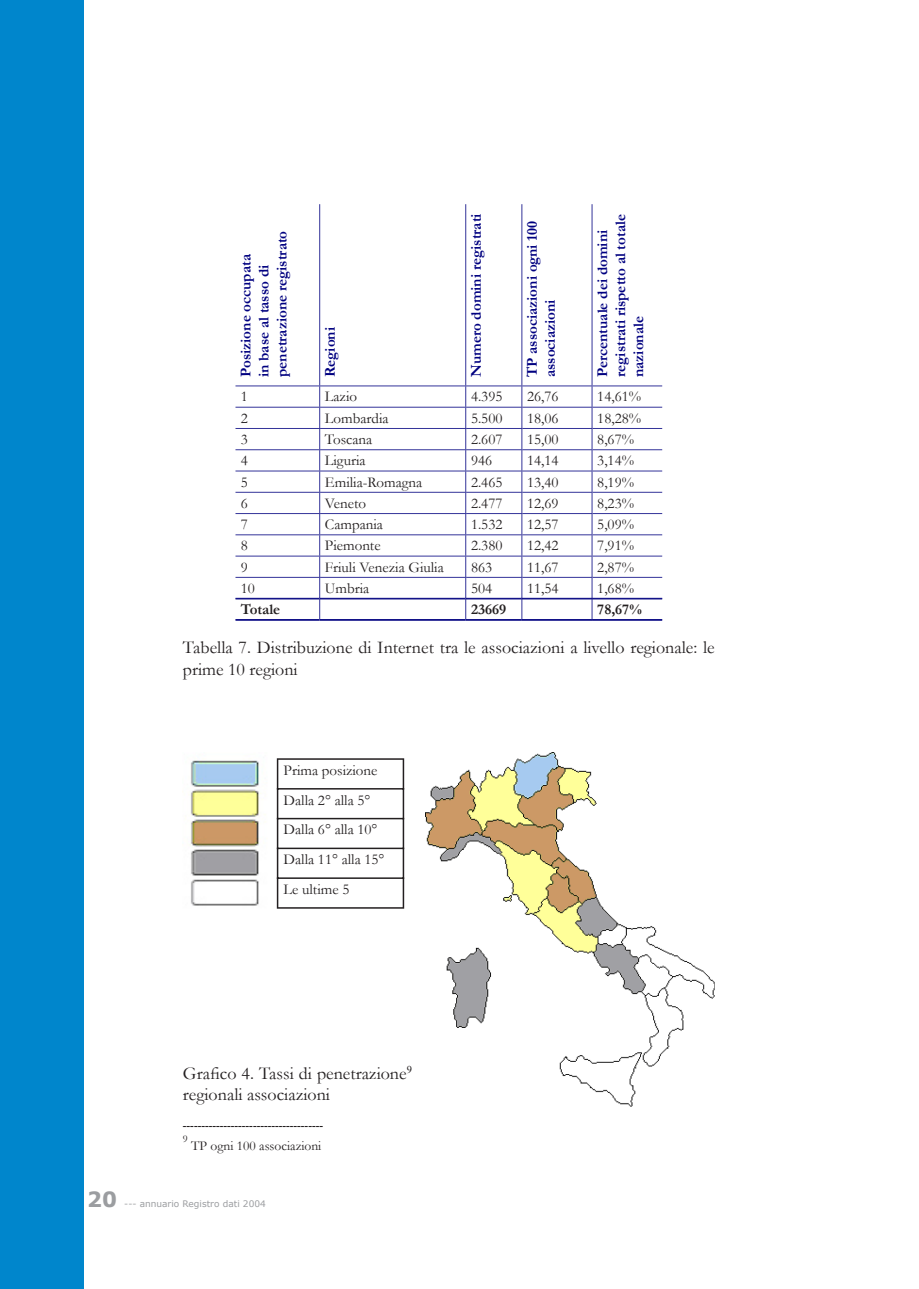
<style>
.page{position:relative;width:919px;height:1289px;background:#fff}
.page>*{position:absolute;margin:0;border:0;box-sizing:border-box;transform-origin:0 0}
.t1{font:700 21px "Verdana";color:#9b9da0}
.t2{font:18px/21.6px "Garamond";color:#231f20}
.t3{font:15px/29.7px "Garamond";color:#231f20}
.t4{font:700 15px/18px "Garamond";color:#000080}
.t5{font:700 15px "Garamond";color:#231f20}
.t6{font:13.5px "Arial Narrow";color:#231f20}
.t7{font:13.5px "Garamond";color:#231f20}
.t8{font:10.5px "Garamond";color:#231f20}
.t9{font:9px "Verdana";color:#9b9da0}
</style>
<div class="page">
<div style="left:0;top:0;width:84px;height:1288px;background:#0086cc"></div>
<hr style="left:319px;top:204px;width:1px;height:181px;background:#339">
<hr style="left:465px;top:204px;width:1px;height:181px;background:#339">
<hr style="left:521px;top:204px;width:1px;height:181px;background:#339">
<hr style="left:591px;top:204px;width:1px;height:181px;background:#339">
<hr style="left:235px;top:385px;width:85px;height:1px;background:#339">
<hr style="left:320px;top:385px;width:146px;height:1px;background:#339">
<hr style="left:466px;top:385px;width:56px;height:1px;background:#339">
<hr style="left:522px;top:385px;width:70px;height:1px;background:#339">
<hr style="left:592px;top:385px;width:70px;height:1px;background:#339">
<hr style="left:235px;top:407px;width:85px;height:1px;background:#339">
<hr style="left:320px;top:407px;width:146px;height:1px;background:#339">
<hr style="left:466px;top:407px;width:56px;height:1px;background:#339">
<hr style="left:522px;top:407px;width:70px;height:1px;background:#339">
<hr style="left:592px;top:407px;width:70px;height:1px;background:#339">
<hr style="left:235px;top:428px;width:85px;height:1px;background:#339">
<hr style="left:320px;top:428px;width:146px;height:1px;background:#339">
<hr style="left:466px;top:428px;width:56px;height:1px;background:#339">
<hr style="left:522px;top:428px;width:70px;height:1px;background:#339">
<hr style="left:592px;top:428px;width:70px;height:1px;background:#339">
<hr style="left:235px;top:449px;width:85px;height:1px;background:#339">
<hr style="left:320px;top:449px;width:146px;height:1px;background:#339">
<hr style="left:466px;top:449px;width:56px;height:1px;background:#339">
<hr style="left:522px;top:449px;width:70px;height:1px;background:#339">
<hr style="left:592px;top:449px;width:70px;height:1px;background:#339">
<hr style="left:235px;top:470px;width:85px;height:1px;background:#339">
<hr style="left:320px;top:470px;width:146px;height:1px;background:#339">
<hr style="left:466px;top:470px;width:56px;height:1px;background:#339">
<hr style="left:522px;top:470px;width:70px;height:1px;background:#339">
<hr style="left:592px;top:470px;width:70px;height:1px;background:#339">
<hr style="left:235px;top:492px;width:85px;height:1px;background:#339">
<hr style="left:320px;top:492px;width:146px;height:1px;background:#339">
<hr style="left:466px;top:492px;width:56px;height:1px;background:#339">
<hr style="left:522px;top:492px;width:70px;height:1px;background:#339">
<hr style="left:592px;top:492px;width:70px;height:1px;background:#339">
<hr style="left:235px;top:513px;width:85px;height:1px;background:#339">
<hr style="left:320px;top:513px;width:146px;height:1px;background:#339">
<hr style="left:466px;top:513px;width:56px;height:1px;background:#339">
<hr style="left:522px;top:513px;width:70px;height:1px;background:#339">
<hr style="left:592px;top:513px;width:70px;height:1px;background:#339">
<hr style="left:235px;top:534px;width:85px;height:1px;background:#339">
<hr style="left:320px;top:534px;width:146px;height:1px;background:#339">
<hr style="left:466px;top:534px;width:56px;height:1px;background:#339">
<hr style="left:522px;top:534px;width:70px;height:1px;background:#339">
<hr style="left:592px;top:534px;width:70px;height:1px;background:#339">
<hr style="left:235px;top:555px;width:85px;height:1px;background:#339">
<hr style="left:320px;top:555px;width:146px;height:1px;background:#339">
<hr style="left:466px;top:555px;width:56px;height:1px;background:#339">
<hr style="left:522px;top:555px;width:70px;height:1px;background:#339">
<hr style="left:592px;top:555px;width:70px;height:1px;background:#339">
<hr style="left:235px;top:577px;width:85px;height:1px;background:#339">
<hr style="left:320px;top:577px;width:146px;height:1px;background:#339">
<hr style="left:466px;top:577px;width:56px;height:1px;background:#339">
<hr style="left:522px;top:577px;width:70px;height:1px;background:#339">
<hr style="left:592px;top:577px;width:70px;height:1px;background:#339">
<hr style="left:235px;top:598px;width:85px;height:1px;background:#000080">
<hr style="left:235px;top:619px;width:85px;height:1px;background:#000080">
<hr style="left:235px;top:620px;width:85px;height:1px;background:#000080">
<svg style="left:319px;top:386px;width:1px;height:233px"></svg>
<hr style="left:320px;top:598px;width:145px;height:1px;background:#000080">
<hr style="left:320px;top:619px;width:145px;height:1px;background:#000080">
<hr style="left:320px;top:620px;width:145px;height:1px;background:#000080">
<svg style="left:465px;top:386px;width:1px;height:233px"></svg>
<hr style="left:465px;top:598px;width:57px;height:1px;background:#000080">
<hr style="left:465px;top:619px;width:57px;height:1px;background:#000080">
<hr style="left:465px;top:620px;width:57px;height:1px;background:#000080">
<svg style="left:521px;top:386px;width:1px;height:233px"></svg>
<hr style="left:522px;top:598px;width:70px;height:1px;background:#000080">
<hr style="left:522px;top:619px;width:70px;height:1px;background:#000080">
<hr style="left:522px;top:620px;width:70px;height:1px;background:#000080">
<svg style="left:591px;top:386px;width:1px;height:233px"></svg>
<hr style="left:592px;top:598px;width:70px;height:1px;background:#000080">
<hr style="left:592px;top:619px;width:70px;height:1px;background:#000080">
<hr style="left:592px;top:620px;width:70px;height:1px;background:#000080">
<img style="left:425px;top:752px;width:289px;height:354px">
<img style="left:190px;top:760px;width:71px;height:146px">
<hr style="left:277px;top:758px;width:127px;height:1px;background:#231f20">
<hr style="left:402px;top:759px;width:2px;height:29px;background:#231f20">
<hr style="left:277px;top:788px;width:127px;height:1px;background:#231f20">
<hr style="left:402px;top:789px;width:2px;height:28px;background:#231f20">
<hr style="left:277px;top:817px;width:127px;height:2px;background:#231f20">
<hr style="left:402px;top:819px;width:2px;height:28px;background:#231f20">
<hr style="left:277px;top:847px;width:127px;height:2px;background:#231f20">
<hr style="left:402px;top:849px;width:2px;height:28px;background:#231f20">
<hr style="left:277px;top:877px;width:127px;height:1px;background:#231f20">
<svg style="left:277px;top:759px;width:1px;height:148px"></svg>
<hr style="left:402px;top:878px;width:2px;height:29px;background:#231f20">
<hr style="left:277px;top:907px;width:127px;height:1px;background:#231f20">
<p class="t4" style="left:237px;top:377px;width:148px;rotate:-90deg">Posizione occupata<br>in base al tasso di penetrazione registrato</p>
<p class="t4" style="left:321px;top:377px;width:52px;rotate:-90deg">Regioni</p>
<p class="t4" style="left:467px;top:377px;width:165px;rotate:-90deg">Numero domini registrati</p>
<p class="t4" style="left:523px;top:377px;width:158px;rotate:-90deg">TP associazioni ogni 100 associazioni</p>
<p class="t4" style="left:593px;top:377px;width:164px;rotate:-90deg">Percentuale dei domini registrati rispetto al totale nazionale</p>
<p class="t3" style="left:241px;top:381px;width:9px">1</p>
<p class="t3" style="left:325px;top:381px;width:34px">Lazio</p>
<p class="t3" style="left:471px;top:381px;width:33px">4.395</p>
<p class="t3" style="left:527px;top:381px;width:33px">26,76</p>
<p class="t3" style="left:597px;top:381px;width:45px">14,61%</p>
<p class="t3" style="left:241px;top:403px;width:9px">2</p>
<p class="t3" style="left:325px;top:403px;width:65px">Lombardia</p>
<p class="t3" style="left:471px;top:403px;width:33px">5.500</p>
<p class="t3" style="left:527px;top:403px;width:33px">18,06</p>
<p class="t3" style="left:597px;top:403px;width:45px">18,28%</p>
<p class="t3" style="left:241px;top:424px;width:9px">3</p>
<p class="t3" style="left:325px;top:424px;width:49px">Toscana</p>
<p class="t3" style="left:471px;top:424px;width:33px">2.607</p>
<p class="t3" style="left:527px;top:424px;width:33px">15,00</p>
<p class="t3" style="left:597px;top:424px;width:38px">8,67%</p>
<p class="t3" style="left:241px;top:445px;width:9px">4</p>
<p class="t3" style="left:325px;top:445px;width:42px">Liguria</p>
<p class="t3" style="left:471px;top:445px;width:23px">946</p>
<p class="t3" style="left:527px;top:445px;width:33px">14,14</p>
<p class="t3" style="left:597px;top:445px;width:38px">3,14%</p>
<p class="t3" style="left:241px;top:466px;width:9px">5</p>
<p class="t3" style="left:325px;top:466px;width:99px">Emilia-Romagna</p>
<p class="t3" style="left:471px;top:466px;width:33px">2.465</p>
<p class="t3" style="left:527px;top:466px;width:33px">13,40</p>
<p class="t3" style="left:597px;top:466px;width:38px">8,19%</p>
<p class="t3" style="left:241px;top:488px;width:9px">6</p>
<p class="t3" style="left:325px;top:488px;width:43px">Veneto</p>
<p class="t3" style="left:471px;top:488px;width:33px">2.477</p>
<p class="t3" style="left:527px;top:488px;width:33px">12,69</p>
<p class="t3" style="left:597px;top:488px;width:38px">8,23%</p>
<p class="t3" style="left:241px;top:509px;width:9px">7</p>
<p class="t3" style="left:325px;top:509px;width:60px">Campania</p>
<p class="t3" style="left:471px;top:509px;width:33px">1.532</p>
<p class="t3" style="left:527px;top:509px;width:33px">12,57</p>
<p class="t3" style="left:597px;top:509px;width:38px">5,09%</p>
<p class="t3" style="left:241px;top:530px;width:9px">8</p>
<p class="t3" style="left:325px;top:530px;width:57px">Piemonte</p>
<p class="t3" style="left:471px;top:530px;width:33px">2.380</p>
<p class="t3" style="left:527px;top:530px;width:33px">12,42</p>
<p class="t3" style="left:597px;top:530px;width:38px">7,91%</p>
<p class="t3" style="left:241px;top:551px;width:9px">9</p>
<p class="t3" style="left:325px;top:551px;width:120px">Friuli Venezia Giulia</p>
<p class="t3" style="left:471px;top:551px;width:23px">863</p>
<p class="t3" style="left:527px;top:551px;width:33px">11,67</p>
<p class="t3" style="left:597px;top:551px;width:38px">2,87%</p>
<p class="t3" style="left:241px;top:573px;width:16px">10</p>
<p class="t3" style="left:325px;top:573px;width:46px">Umbria</p>
<p class="t3" style="left:471px;top:573px;width:23px">504</p>
<p class="t3" style="left:527px;top:573px;width:33px">11,54</p>
<p class="t3" style="left:597px;top:573px;width:38px">1,68%</p>
<p class="t5" style="left:241px;top:599px;width:41px">Totale</p>
<p class="t5" style="left:471px;top:599px;width:37px">23669</p>
<p class="t5" style="left:597px;top:599px;width:46px">78,67%</p>
<p class="t2" style="left:183px;top:636px;width:533px">Tabella 7. Distribuzione di Internet tra le associazioni a livello regionale: le prime 10 regioni</p>
<p class="t3" style="left:283px;top:755px;width:102px">Prima posizione<br>Dalla 2° alla 5°<br>Dalla 6° alla 10°<br>Dalla 11° alla 15°<br>Le ultime 5</p>
<p class="t2" style="left:183px;top:1061px;width:230px">Grafico 4. Tassi di penetrazione<sup>9 </sup>regionali associazioni</p>
<p class="t6" style="left:183px;top:1115px;width:142px">--------------------------------------</p>
<p class="t8" style="left:183px;top:1131px;width:6px">9</p>
<p class="t7" style="left:191px;top:1136px;width:132px">TP ogni 100 associazioni</p>
<h1 class="t1" style="left:87px;top:1186px;width:31px">20</h1>
<p class="t9" style="left:124px;top:1198px;width:143px">--- annuario Registro dati 2004</p>
</div>
